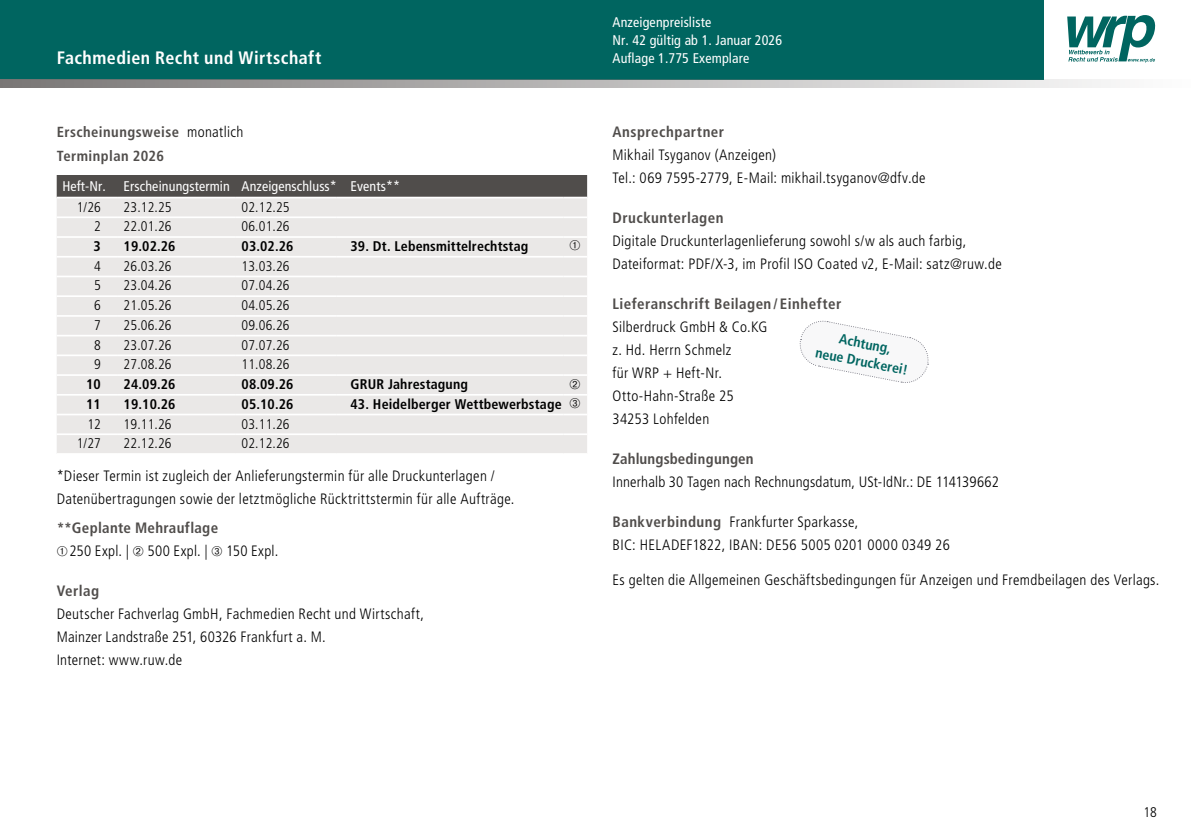
<style>
.page{position:relative;width:1191px;height:840px;background:#fff}
.page>*{position:absolute;margin:0;border:0;box-sizing:border-box;transform-origin:0 0}
.t1{font:700 condensed 18px "Frutiger LT";letter-spacing:.025em;color:#fff}
.t2{font:300 condensed 15px/23px "Frutiger LT";letter-spacing:.02em;color:#000}
.t3{font:700 condensed 15px "Frutiger LT";letter-spacing:.03em;color:#504d4b}
.t4{font:700 condensed 14.6px/24.4px "Frutiger LT";letter-spacing:.03em;color:#504d4b}
.t5{font:300 condensed 14px "Frutiger LT";letter-spacing:.01em;color:#000}
.t6{font:700 condensed 14px "Frutiger LT";letter-spacing:.01em;color:#000}
.t7{font:condensed 14px/18px "Frutiger LT";letter-spacing:.01em;color:#fff}
.t8{font:700 condensed 14px/18px "Frutiger LT";color:#006560;text-align:center}
.s1{font-weight:300;font-size:15px;color:#000}
.s2{font-weight:700;color:#504d4b}
.s3{font-weight:700;font-size:14.6px;color:#504d4b}
</style>
<div class="page">
<div style="left:0;top:0;width:1043px;height:79px;background:#006560"></div>
<svg style="left:0;top:79px;width:1111px;height:9px;background:#abaead"></svg>
<div style="left:57px;top:175px;width:530px;height:21px;background:#504d4b"></div>
<div style="left:57px;top:198px;width:530px;height:255px;background:#eae8e7"></div>
<hr style="left:57px;top:216px;width:61px;height:2px;background:#fff">
<hr style="left:118px;top:216px;width:118px;height:2px;background:#fff">
<hr style="left:236px;top:216px;width:101px;height:2px;background:#fff">
<hr style="left:337px;top:216px;width:227px;height:2px;background:#fff">
<hr style="left:564px;top:216px;width:23px;height:2px;background:#fff">
<hr style="left:57px;top:236px;width:61px;height:2px;background:#fff">
<hr style="left:118px;top:236px;width:118px;height:2px;background:#fff">
<hr style="left:236px;top:236px;width:101px;height:2px;background:#fff">
<hr style="left:337px;top:236px;width:227px;height:2px;background:#fff">
<hr style="left:564px;top:236px;width:23px;height:2px;background:#fff">
<hr style="left:57px;top:256px;width:61px;height:1px;background:#fff">
<hr style="left:118px;top:256px;width:118px;height:1px;background:#fff">
<hr style="left:236px;top:256px;width:101px;height:1px;background:#fff">
<hr style="left:337px;top:256px;width:227px;height:1px;background:#fff">
<svg style="left:564px;top:256px;width:23px;height:1px"></svg>
<hr style="left:57px;top:275px;width:61px;height:2px;background:#fff">
<hr style="left:118px;top:275px;width:118px;height:2px;background:#fff">
<hr style="left:236px;top:275px;width:101px;height:2px;background:#fff">
<hr style="left:337px;top:275px;width:227px;height:2px;background:#fff">
<hr style="left:564px;top:275px;width:23px;height:2px;background:#fff">
<hr style="left:57px;top:295px;width:61px;height:2px;background:#fff">
<hr style="left:118px;top:295px;width:118px;height:2px;background:#fff">
<hr style="left:236px;top:295px;width:101px;height:2px;background:#fff">
<hr style="left:337px;top:295px;width:227px;height:2px;background:#fff">
<hr style="left:564px;top:295px;width:23px;height:2px;background:#fff">
<hr style="left:57px;top:315px;width:61px;height:1px;background:#fff">
<hr style="left:118px;top:315px;width:118px;height:1px;background:#fff">
<hr style="left:236px;top:315px;width:101px;height:1px;background:#fff">
<hr style="left:337px;top:315px;width:227px;height:1px;background:#fff">
<svg style="left:564px;top:315px;width:23px;height:1px"></svg>
<hr style="left:57px;top:334px;width:61px;height:2px;background:#fff">
<hr style="left:118px;top:334px;width:118px;height:2px;background:#fff">
<hr style="left:236px;top:334px;width:101px;height:2px;background:#fff">
<hr style="left:337px;top:334px;width:227px;height:2px;background:#fff">
<hr style="left:564px;top:334px;width:23px;height:2px;background:#fff">
<hr style="left:57px;top:354px;width:61px;height:2px;background:#fff">
<hr style="left:118px;top:354px;width:118px;height:2px;background:#fff">
<hr style="left:236px;top:354px;width:101px;height:2px;background:#fff">
<hr style="left:337px;top:354px;width:227px;height:2px;background:#fff">
<hr style="left:564px;top:354px;width:23px;height:2px;background:#fff">
<hr style="left:57px;top:374px;width:61px;height:2px;background:#fff">
<hr style="left:118px;top:374px;width:118px;height:2px;background:#fff">
<hr style="left:236px;top:374px;width:101px;height:2px;background:#fff">
<hr style="left:337px;top:374px;width:227px;height:2px;background:#fff">
<hr style="left:564px;top:374px;width:23px;height:2px;background:#fff">
<hr style="left:57px;top:394px;width:61px;height:1px;background:#fff">
<hr style="left:118px;top:394px;width:118px;height:1px;background:#fff">
<hr style="left:236px;top:394px;width:101px;height:1px;background:#fff">
<hr style="left:337px;top:394px;width:227px;height:1px;background:#fff">
<svg style="left:564px;top:394px;width:23px;height:1px"></svg>
<hr style="left:57px;top:413px;width:61px;height:2px;background:#fff">
<hr style="left:118px;top:413px;width:118px;height:2px;background:#fff">
<hr style="left:236px;top:413px;width:101px;height:2px;background:#fff">
<hr style="left:337px;top:413px;width:227px;height:2px;background:#fff">
<hr style="left:564px;top:413px;width:23px;height:2px;background:#fff">
<hr style="left:57px;top:433px;width:61px;height:2px;background:#fff">
<hr style="left:118px;top:433px;width:118px;height:2px;background:#fff">
<hr style="left:236px;top:433px;width:101px;height:2px;background:#fff">
<hr style="left:337px;top:433px;width:227px;height:2px;background:#fff">
<hr style="left:564px;top:433px;width:23px;height:2px;background:#fff">
<svg style="left:1067px;top:15px;width:88px;height:47px"></svg>
<svg style="left:799px;top:320px;width:130px;height:63px"></svg>
<svg style="left:570px;top:240px;width:10px;height:10px"></svg>
<svg style="left:570px;top:378px;width:10px;height:10px"></svg>
<p class="t1" style="left:57px;top:47px;width:266px">Fachmedien Recht und Wirtschaft</p>
<p class="t4" style="left:57px;top:119px;width:188px">Erscheinungsweise <span class="s1">monatlich<br></span>Terminplan 2026</p>
<p class="t7" style="left:62px;top:177px;width:45px">Heft-Nr.</p>
<p class="t7" style="left:124px;top:177px;width:278px">Erscheinungstermin Anzeigenschluss* Events**</p>
<p class="t5" style="left:77px;top:199px;width:26px">1/26</p>
<p class="t5" style="left:124px;top:199px;width:50px">23.12.25</p>
<p class="t5" style="left:242px;top:199px;width:50px">02.12.25</p>
<p class="t5" style="left:94px;top:218px;width:8px">2</p>
<p class="t5" style="left:124px;top:218px;width:50px">22.01.26</p>
<p class="t5" style="left:242px;top:218px;width:50px">06.01.26</p>
<p class="t6" style="left:94px;top:238px;width:9px">3</p>
<p class="t6" style="left:124px;top:238px;width:53px">19.02.26</p>
<p class="t6" style="left:242px;top:238px;width:53px">03.02.26</p>
<p class="t6" style="left:350px;top:238px;width:179px">39. Dt. Lebensmittelrechtstag</p>
<p class="t5" style="left:94px;top:258px;width:8px">4</p>
<p class="t5" style="left:124px;top:258px;width:50px">26.03.26</p>
<p class="t5" style="left:242px;top:258px;width:50px">13.03.26</p>
<p class="t5" style="left:94px;top:277px;width:8px">5</p>
<p class="t5" style="left:124px;top:277px;width:50px">23.04.26</p>
<p class="t5" style="left:242px;top:277px;width:50px">07.04.26</p>
<p class="t5" style="left:94px;top:297px;width:8px">6</p>
<p class="t5" style="left:124px;top:297px;width:50px">21.05.26</p>
<p class="t5" style="left:242px;top:297px;width:50px">04.05.26</p>
<p class="t5" style="left:94px;top:317px;width:8px">7</p>
<p class="t5" style="left:124px;top:317px;width:50px">25.06.26</p>
<p class="t5" style="left:242px;top:317px;width:50px">09.06.26</p>
<p class="t5" style="left:94px;top:336px;width:8px">8</p>
<p class="t5" style="left:124px;top:336px;width:50px">23.07.26</p>
<p class="t5" style="left:242px;top:336px;width:50px">07.07.26</p>
<p class="t5" style="left:94px;top:356px;width:8px">9</p>
<p class="t5" style="left:124px;top:356px;width:50px">27.08.26</p>
<p class="t5" style="left:242px;top:356px;width:50px">11.08.26</p>
<p class="t6" style="left:86px;top:375px;width:16px">10</p>
<p class="t6" style="left:124px;top:375px;width:53px">24.09.26</p>
<p class="t6" style="left:242px;top:375px;width:53px">08.09.26</p>
<p class="t6" style="left:350px;top:375px;width:119px">GRUR Jahrestagung</p>
<p class="t6" style="left:86px;top:395px;width:16px">11</p>
<p class="t6" style="left:124px;top:395px;width:53px">19.10.26</p>
<p class="t6" style="left:242px;top:395px;width:53px">05.10.26</p>
<p class="t6" style="left:350px;top:395px;width:231px">43. Heidelberger Wettbewerbstage ➂</p>
<p class="t5" style="left:87px;top:415px;width:15px">12</p>
<p class="t5" style="left:124px;top:415px;width:50px">19.11.26</p>
<p class="t5" style="left:242px;top:415px;width:50px">03.11.26</p>
<p class="t5" style="left:77px;top:435px;width:26px">1/27</p>
<p class="t5" style="left:124px;top:435px;width:50px">22.12.26</p>
<p class="t5" style="left:242px;top:435px;width:50px">02.12.26</p>
<p class="t2" style="left:57px;top:464px;width:459px">*Dieser Termin ist zugleich der Anlieferungstermin für alle Druckunterlagen /<br>Datenübertragungen sowie der letztmögliche Rücktrittstermin für alle Aufträge.</p>
<p class="t2" style="left:57px;top:516px;width:223px"><span class="s2">**Geplante Mehrauflage<br></span>➀250 Expl. | ➁ 500 Expl. | ➂ 150 Expl.</p>
<p class="t3" style="left:57px;top:581px;width:44px">Verlag</p>
<p class="t2" style="left:57px;top:602px;width:369px">Deutscher Fachverlag GmbH, Fachmedien Recht und Wirtschaft,<br>Mainzer Landstraße 251, 60326 Frankfurt a. M.<br>Internet: www.ruw.de</p>
<p class="t7" style="left:612px;top:13px;width:171px">Anzeigenpreisliste<br>Nr. 42 gültig ab 1. Januar 2026<br>Auflage 1.775 Exemplare</p>
<p class="t3" style="left:612px;top:123px;width:113px">Ansprechpartner</p>
<p class="t2" style="left:612px;top:143px;width:314px">Mikhail Tsyganov (Anzeigen)<br>Tel.: 069 7595-2779, E-Mail: mikhail.tsyganov@dfv.de</p>
<p class="t3" style="left:612px;top:209px;width:113px">Druckunterlagen</p>
<p class="t2" style="left:612px;top:229px;width:391px">Digitale Druckunterlagenlieferung sowohl s/w als auch farbig,<br>Dateiformat: PDF/X-3, im Profil ISO Coated v2, E-Mail: satz@ruw.de</p>
<p class="t3" style="left:612px;top:295px;width:230px">Lieferanschrift Beilagen / Einhefter</p>
<p class="t2" style="left:612px;top:315px;width:156px">Silberdruck GmbH &amp; Co.KG z. Hd. Herrn Schmelz<br>für WRP + Heft-Nr.<br>Otto-Hahn-Straße 25<br>34253 Lohfelden</p>
<p class="t2" style="left:612px;top:447px;width:388px"><span class="s2">Zahlungsbed</span><span class="s3">ing</span><span class="s2">ungen<br></span>Innerhalb 30 Tagen nach Rechnungsdatum, USt-IdNr.: DE 114139662</p>
<p class="t2" style="left:612px;top:510px;width:339px"><span class="s2">Bankverbindung</span> Frankfurter Sparkasse,<br>BIC: HELADEF1822, IBAN: DE56 5005 0201 0000 0349 26</p>
<p class="t2" style="left:612px;top:568px;width:548px">Es gelten die Allgemeinen Geschäftsbedingungen für Anzeigen und Fremdbeilagen des Verlags.</p>
<p class="t8" style="left:820px;top:325px;width:95px;rotate:11deg">Achtung,<br>neue Druckerei!</p>
<p class="t5" style="left:1143px;top:803px;width:15px">18</p>
</div>
